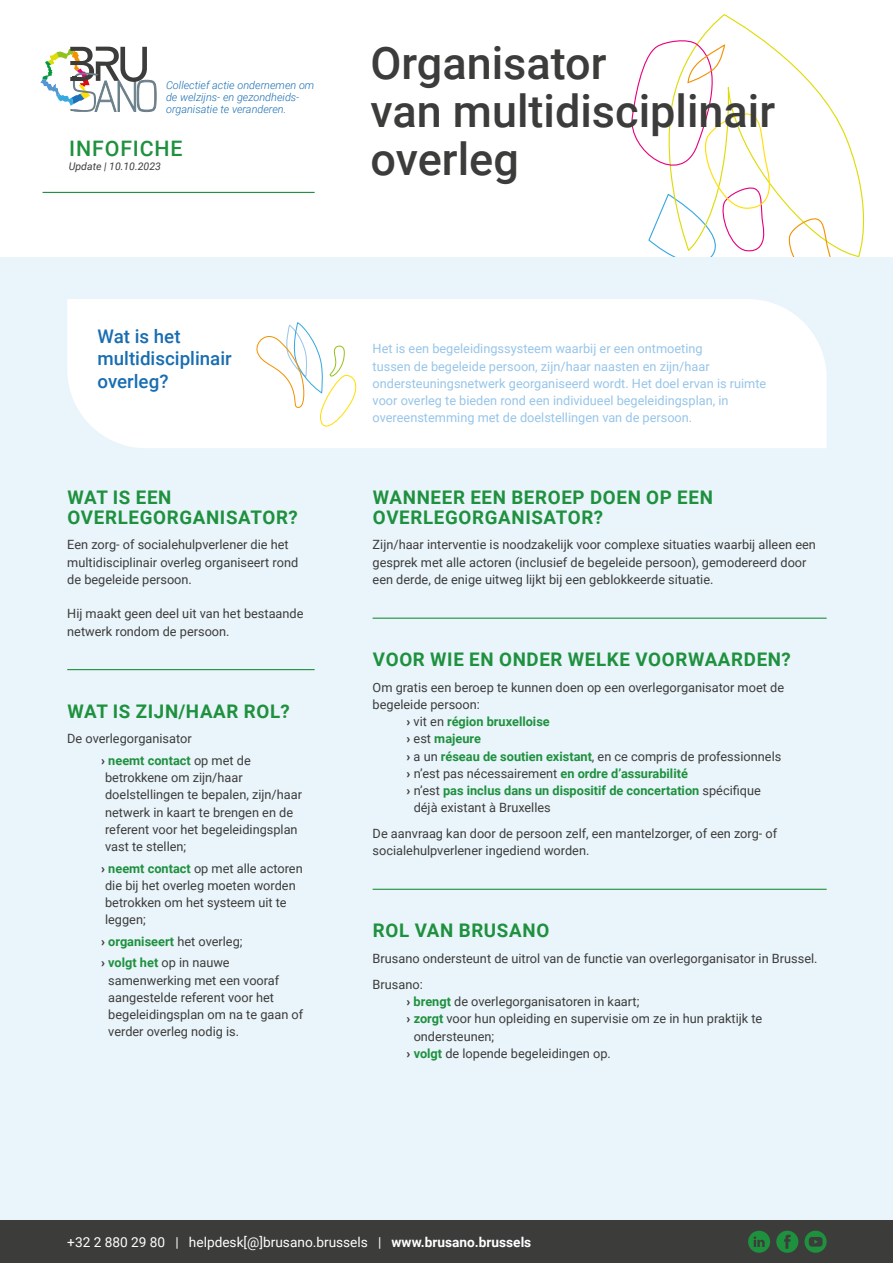
<style>
.page{position:relative;width:893px;height:1263px;background:#fff}
.page>*{position:absolute;margin:0;border:0;box-sizing:border-box;transform-origin:0 0}
.t1{font:500 45px/48px "Roboto";color:#3c3d3b}
.t2{font:500 21.3px "Roboto";letter-spacing:.04em;color:#1e913e}
.t3{font:700 18.75px/19.5px "Roboto";letter-spacing:.035em;color:#1e913e}
.t4{font:500 18.75px/22.5px "Roboto";color:#186db2}
.t5{font:13.65px "Roboto";color:#fff}
.t6{font:12.75px/17.2px "Roboto";color:#3c3d3b}
.t7{font:12.75px/17.2px "Roboto";color:#97c5e9}
.t8{font:700 12.75px "Roboto";color:#1e913e}
.t9{font:italic 300 10.95px/12px "Roboto";color:#186db2}
.t10{font:italic 10.5px "Roboto";color:#3c3d3b}
.s1{font-weight:900}
.s2{font-weight:700;color:#1e913e}
.s3{font-weight:900;color:#3c3d3b}
.s4{font-weight:400;color:#3c3d3b}
.s5{font-weight:700}
</style>
<div class="page">
<svg style="left:702px;top:14px;width:163px;height:243px"></svg>
<svg style="left:786px;top:215px;width:48px;height:42px"></svg>
<svg style="left:631px;top:36px;width:143px;height:221px"></svg>
<div style="left:0;top:257px;width:893px;height:963px;background:#eaf4fb"></div>
<hr style="left:373px;top:618px;width:454px;height:1px;background:#1e913e">
<hr style="left:373px;top:889px;width:454px;height:1px;background:#1e913e">
<hr style="left:67px;top:669px;width:248px;height:1px;background:#1e913e">
<div style="left:67px;top:299px;width:760px;height:149px;background:#fff"></div>
<svg style="left:254px;top:322px;width:106px;height:116px;background:#fafaf6"></svg>
<hr style="left:43px;top:192px;width:272px;height:1px;background:#1e913e">
<svg style="left:40px;top:47px;width:116px;height:66px"></svg>
<div style="left:0;top:1220px;width:893px;height:43px;background:#3c3d3b"></div>
<svg style="left:804px;top:1231px;width:23px;height:22px"></svg>
<svg style="left:748px;top:1231px;width:22px;height:22px"></svg>
<svg style="left:776px;top:1231px;width:22px;height:22px"></svg>
<p class="t9" style="left:166px;top:80px;width:150px">Collectief actie ondernemen om de welzijns- en gezondheids&shy;organisatie te veranderen.</p>
<h2 class="t2" style="left:69px;top:136px;width:115px">INFOFICHE</h2>
<p class="t10" style="left:69px;top:160px;width:93px">Update | 10.10.2023</p>
<h1 class="t1" style="left:370px;top:40px;width:406px">Organisator<br>van multidisciplinair overleg</h1>
<h3 class="t4" style="left:98px;top:325px;width:136px">Wat is het multidisciplinair overleg?</h3>
<h3 class="t3" style="left:68px;top:488px;width:232px">WAT IS EEN<br>OVERLEGORGANISATOR?</h3>
<p class="t6" style="left:67px;top:536px;width:232px">Een zorg- of socialehulpverlener die het multidisciplinair overleg organiseert rond de begeleide persoon.</p>
<p class="t6" style="left:67px;top:605px;width:238px">Hij maakt geen deel uit van het bestaande netwerk rondom de persoon.</p>
<h3 class="t3" style="left:68px;top:701px;width:224px">WAT IS ZIJN/HAAR ROL?</h3>
<p class="t6" style="left:101px;top:728px;width:151px;line-height:21.5px;text-indent:-34px">De overlegorganisator<br><span class="s1">›</span> <span class="s2">neemt contact</span> op met de</p>
<p class="t6" style="left:105px;top:769px;width:198px">betrokkene om zijn/haar doelstellingen te bepalen, zijn/haar netwerk in kaart te brengen en de referent voor het begeleidingsplan vast te stellen;</p>
<p class="t6" style="left:105px;top:860px;width:199px;text-indent:-4px"><span class="s1">›</span> <span class="s2">neemt contact</span> op met alle actoren die bij het overleg moeten worden betrokken om het systeem uit te leggen;</p>
<p class="t6" style="left:101px;top:931px;width:143px;line-height:21.5px"><span class="s1">›</span> <span class="s2">organiseert</span> het overleg; <span class="s1">›</span> <span class="s2">volgt het</span> op in nauwe</p>
<p class="t6" style="left:108px;top:972px;width:196px">samenwerking met een vooraf aangestelde referent voor het begeleidingsplan om na te gaan of verder overleg nodig is.</p>
<p class="t7" style="left:373px;top:340px;width:395px">Het is een begeleidingssysteem waarbij er een ontmoeting<br>tussen de begeleide persoon, zijn/haar naasten en zijn/haar ondersteuningsnetwerk georganiseerd wordt. Het doel ervan is ruimte voor overleg te bieden rond een individueel begeleidingsplan, in overeenstemming met de doelstellingen van de persoon.</p>
<h3 class="t3" style="left:373px;top:488px;width:341px">WANNEER EEN BEROEP DOEN OP EEN<br>OVERLEGORGANISATOR?</h3>
<p class="t6" style="left:373px;top:536px;width:445px">Zijn/haar interventie is noodzakelijk voor complexe situaties waarbij alleen een gesprek met alle actoren (inclusief de begeleide persoon), gemodereerd door een derde, de enige uitweg lijkt bij een geblokkeerde situatie.</p>
<h3 class="t3" style="left:373px;top:650px;width:419px">VOOR WIE EN ONDER WELKE VOORWAARDEN?</h3>
<p class="t6" style="left:373px;top:679px;width:413px">Om gratis een beroep te kunnen doen op een overlegorganisator moet de</p>
<p class="t6" style="left:373px;top:696px;width:109px">begeleide persoon:</p>
<p class="t8" style="left:407px;top:714px;width:145px"><span class="s3">›</span> <span class="s4">vit en</span> région bruxelloise</p>
<p class="t8" style="left:407px;top:731px;width:76px"><span class="s3">›</span> <span class="s4">est</span> majeure</p>
<p class="t6" style="left:407px;top:748px;width:376px"><span class="s1">›</span> a un <span class="s2">réseau de soutien existant</span>, en ce compris de professionnels</p>
<p class="t6" style="left:407px;top:765px;width:283px"><span class="s1">›</span> n’est pas nécessairement <span class="s2">en ordre d’assurabilité</span></p>
<p class="t8" style="left:407px;top:783px;width:356px"><span class="s3">›</span> <span class="s4">n’est</span> pas inclus dans un dispositif de concertation <span class="s4">spécifique</span></p>
<p class="t6" style="left:414px;top:799px;width:139px">déjà existant à Bruxelles</p>
<p class="t6" style="left:373px;top:825px;width:406px">De aanvraag kan door de persoon zelf, een mantelzorger, of een zorg- of socialehulpverlener ingediend worden.</p>
<h3 class="t3" style="left:373px;top:921px;width:178px">ROL VAN BRUSANO</h3>
<p class="t6" style="left:373px;top:946px;width:446px;line-height:25.8px">Brusano ondersteunt de uitrol van de functie van overlegorganisator in Brussel.<br>Brusano:</p>
<p class="t6" style="left:407px;top:993px;width:234px"><span class="s1">›</span> <span class="s2">brengt</span> de overlegorganisatoren in kaart;</p>
<p class="t6" style="left:407px;top:1010px;width:357px"><span class="s1">›</span> <span class="s2">zorgt</span> voor hun opleiding en supervisie om ze in hun praktijk te</p>
<p class="t6" style="left:414px;top:1028px;width:82px">ondersteunen;</p>
<p class="t6" style="left:407px;top:1045px;width:206px"><span class="s1">›</span> <span class="s2">volgt</span> de lopende begeleidingen op.</p>
<p class="t5" style="left:67px;top:1234px;width:466px">+32 2 880 29 80 | helpdesk[@]brusano.brussels | <span class="s5">www.brusano.brussels</span></p>
</div>
